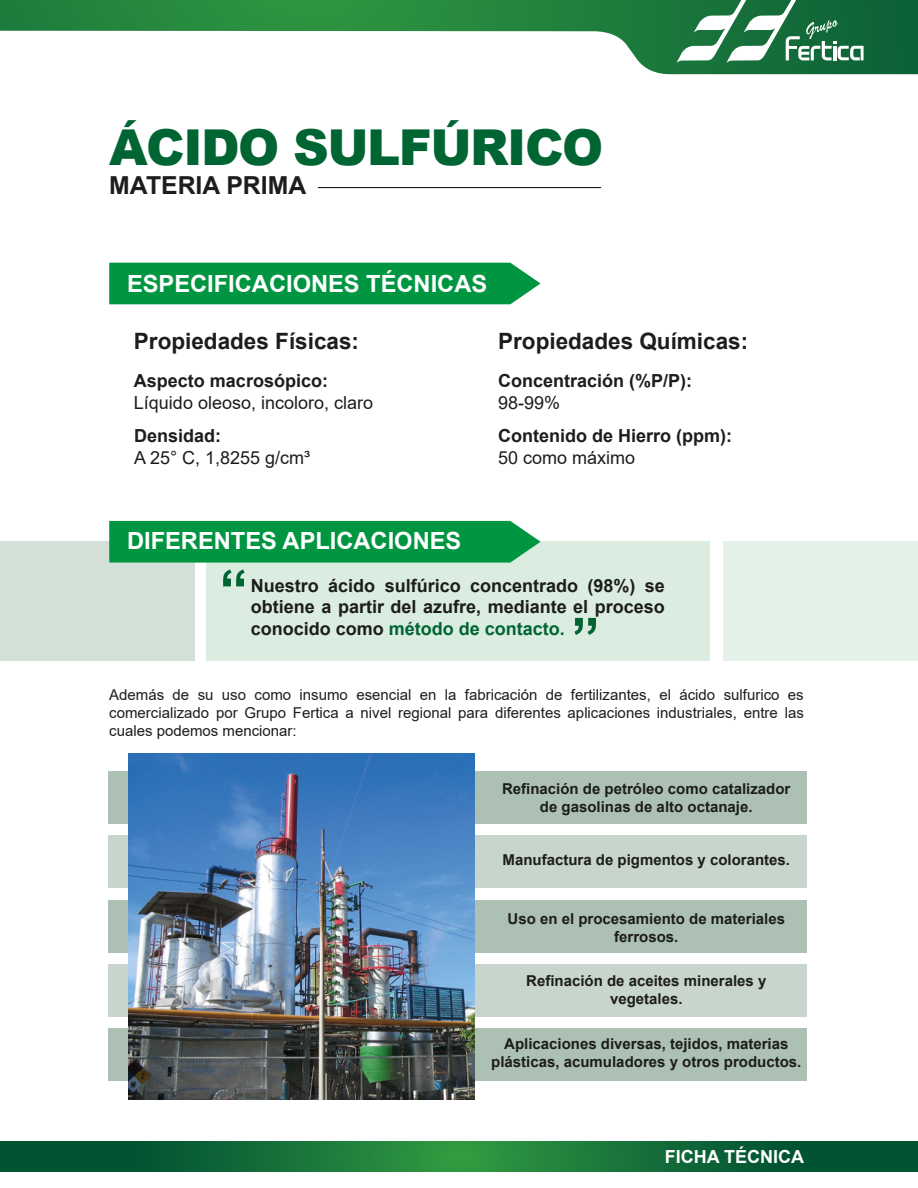
<style>
.page{position:relative;width:918px;height:1188px;background:#fff}
.page>*{position:absolute;margin:0;border:0;box-sizing:border-box;transform-origin:0 0}
.t1{font:700 57px "Arial";color:#006533}
.t2{font:900 49.5px "Arial";letter-spacing:-.03em;color:#006533}
.t3{font:700 24.75px "Arial";color:#1d1d1b}
.t4{font:700 23.7px "Arial";color:#fff}
.t5{font:700 22.5px "Arial";color:#1d1d1b}
.t6{font:700 18px/21.6px "Arial";color:#1d1d1b;text-align:justify}
.t7{font:18px "Arial";color:#1d1d1b}
.t8{font:700 18px "Arial";color:#fff}
.t9{font:700 15px/18px "Arial";color:#1d1d1b;text-align:center}
.t10{font:15px/18px "Arial";color:#1d1d1b;text-align:justify}
.s1{color:#006533}
</style>
<div class="page">
<svg style="left:0;top:1141px;width:918px;height:31px;background:#126b37"></svg>
<div style="left:109px;top:263px;width:432px;height:41px;background:#009641"></div>
<div style="left:108px;top:771px;width:699px;height:53px;background:#acc1b3"></div>
<div style="left:108px;top:835px;width:699px;height:53px;background:#c7d5cc"></div>
<div style="left:206px;top:542px;width:504px;height:119px;background:#dbece1"></div>
<div style="left:723px;top:542px;width:195px;height:119px;background:#e4f1e9"></div>
<div style="left:0;top:542px;width:195px;height:119px;background:#d3e0d7"></div>
<div style="left:108px;top:900px;width:699px;height:52px;background:#acc1b3"></div>
<div style="left:108px;top:964px;width:699px;height:53px;background:#c7d5cc"></div>
<div style="left:108px;top:1028px;width:699px;height:53px;background:#acc1b3"></div>
<svg style="left:0;top:0;width:918px;height:74px"></svg>
<svg style="left:676px;top:0;width:188px;height:63px"></svg>
<hr style="left:318px;top:187px;width:283px;height:1px;background:#1d1d1b">
<img style="left:129px;top:753px;width:346px;height:346px">
<div style="left:109px;top:521px;width:432px;height:42px;background:#009641"></div>
<h2 class="t2" style="left:109px;top:112px;width:496px">ÁCIDO SULFÚRICO</h2>
<h3 class="t3" style="left:109px;top:168px;width:199px">MATERIA PRIMA</h3>
<h3 class="t4" style="left:127px;top:266px;width:362px">ESPECIFICACIONES TÉCNICAS</h3>
<h3 class="t5" style="left:134px;top:325px;width:227px">Propiedades Físicas:</h3>
<p class="t6" style="left:134px;top:370px;width:196px">Aspecto macrosópico:</p>
<p class="t7" style="left:134px;top:390px;width:241px">Líquido oleoso, incoloro, claro</p>
<p class="t6" style="left:134px;top:425px;width:89px">Densidad:</p>
<p class="t7" style="left:134px;top:445px;width:178px">A 25° C, 1,8255 g/cm³</p>
<h3 class="t5" style="left:498px;top:325px;width:252px">Propiedades Químicas:</h3>
<p class="t6" style="left:498px;top:370px;width:196px">Concentración (%P/P):</p>
<p class="t7" style="left:498px;top:390px;width:64px">98-99%</p>
<p class="t6" style="left:498px;top:425px;width:235px">Contenido de Hierro (ppm):</p>
<p class="t7" style="left:498px;top:445px;width:139px">50 como máximo</p>
<h3 class="t4" style="left:127px;top:524px;width:336px">DIFERENTES APLICACIONES</h3>
<h1 class="t1" style="left:219px;top:550px;width:30px">“</h1>
<p class="t6" style="left:251px;top:575px;width:415px">Nuestro ácido sulfúrico concentrado (98%) se obtiene a partir del azufre, mediante el proceso conocido como <span class="s1">método de contacto.</span></p>
<h1 class="t1" style="left:571px;top:599px;width:30px">”</h1>
<p class="t10" style="left:109px;top:685px;width:696px">Además de su uso como insumo esencial en la fabricación de fertilizantes, el ácido sulfurico es comercializado por Grupo Fertica a nivel regional para diferentes aplicaciones industriales, entre las cuales podemos mencionar:</p>
<p class="t9" style="left:502px;top:779px;width:290px">Refinación de petróleo como catalizador de gasolinas de alto octanaje.</p>
<p class="t9" style="left:503px;top:851px;width:289px">Manufactura de pigmentos y colorantes.</p>
<p class="t9" style="left:508px;top:910px;width:279px">Uso en el procesamiento de materiales ferrosos.</p>
<p class="t9" style="left:526px;top:972px;width:242px">Refinación de aceites minerales y vegetales.</p>
<p class="t9" style="left:491px;top:1035px;width:312px">Aplicaciones diversas, tejidos, materias plásticas, acumuladores y otros productos.</p>
<p class="t8" style="left:665px;top:1144px;width:141px">FICHA TÉCNICA</p>
</div>
